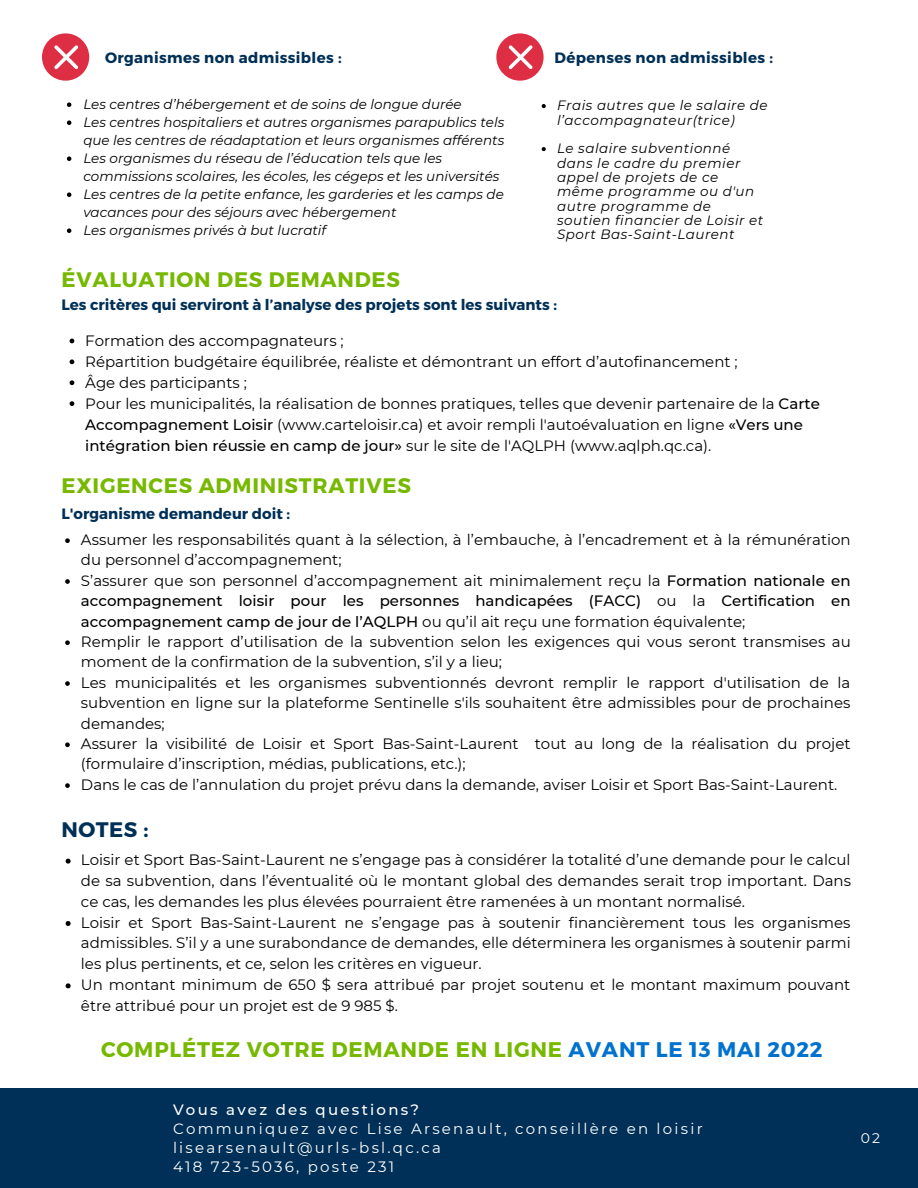
<style>
.page{position:relative;width:918px;height:1188px;background:#fff}
.page>*{position:absolute;margin:0;border:0;box-sizing:border-box;transform-origin:0 0}
.t1{font:700 21.15px "Montserrat";letter-spacing:.035em;color:#77b800}
.t2{font:700 21px "Montserrat";letter-spacing:.035em;color:#77b800}
.t3{font:700 21px "Montserrat";letter-spacing:.025em;color:#003057}
.t4{font:15px/20.4px "Montserrat";color:#000}
.t5{font:15px/19px "Montserrat";letter-spacing:.15em;color:#fff}
.t6{font:700 15px "Montserrat";color:#003057}
.t7{font:700 15px "Montserrat";letter-spacing:.025em;color:#003057}
.t8{font:500 15px "Montserrat";letter-spacing:.15em;color:#fff}
.t9{font:13.95px "Montserrat";color:#fff}
.t10{font:italic 13.5px/18px "Montserrat";color:#000}
.t11{font:italic 13.5px/14.4px "Montserrat";letter-spacing:.035em;color:#000}
.s1{font-weight:500}
.s2{color:#0072ce}
</style>
<div class="page">
<div style="left:0;top:1089px;width:918px;height:99px;background:#003057"></div>
<svg style="left:65px;top:538px;width:5px;height:5px"></svg>
<svg style="left:65px;top:579px;width:5px;height:5px"></svg>
<svg style="left:65px;top:640px;width:5px;height:5px"></svg>
<svg style="left:65px;top:681px;width:5px;height:5px"></svg>
<svg style="left:65px;top:742px;width:5px;height:5px"></svg>
<svg style="left:65px;top:783px;width:5px;height:5px"></svg>
<div style="left:42px;top:33px;width:47px;height:48px;background:#dd2e44;border-radius:50%"></div>
<svg style="left:54px;top:45px;width:24px;height:24px"></svg>
<div style="left:496px;top:33px;width:48px;height:48px;background:#dd2e44;border-radius:50%"></div>
<svg style="left:509px;top:45px;width:24px;height:24px"></svg>
<svg style="left:66px;top:859px;width:5px;height:5px"></svg>
<svg style="left:66px;top:921px;width:5px;height:5px"></svg>
<svg style="left:66px;top:983px;width:5px;height:5px"></svg>
<svg style="left:70px;top:339px;width:4px;height:4px"></svg>
<svg style="left:70px;top:359px;width:4px;height:5px"></svg>
<svg style="left:70px;top:380px;width:4px;height:5px"></svg>
<svg style="left:70px;top:401px;width:4px;height:5px"></svg>
<svg style="left:67px;top:102px;width:4px;height:5px"></svg>
<svg style="left:67px;top:120px;width:4px;height:5px"></svg>
<svg style="left:67px;top:156px;width:4px;height:5px"></svg>
<svg style="left:67px;top:192px;width:4px;height:5px"></svg>
<svg style="left:67px;top:228px;width:4px;height:5px"></svg>
<svg style="left:542px;top:104px;width:4px;height:4px"></svg>
<svg style="left:542px;top:147px;width:4px;height:4px"></svg>
<p class="t7" style="left:105px;top:48px;width:238px">Organismes non admissibles :</p>
<p class="t10" style="left:83px;top:95px;width:422px">Les centres d’hébergement et de soins de longue durée<br>Les centres hospitaliers et autres organismes parapublics tels que les centres de réadaptation et leurs organismes afférents Les organismes du réseau de l’éducation tels que les commissions scolaires, les écoles, les cégeps et les universités Les centres de la petite enfance, les garderies et les camps de vacances pour des séjours avec hébergement<br>Les organismes privés à but lucratif</p>
<h2 class="t2" style="left:61px;top:266px;width:340px">ÉVALUATION DES DEMANDES</h2>
<p class="t7" style="left:555px;top:48px;width:220px">Dépenses non admissibles :</p>
<p class="t11" style="left:557px;top:98px;width:212px">Frais autres que le salaire de l’accompagnateur(trice)</p>
<p class="t11" style="left:557px;top:141px;width:208px">Le salaire subventionné dans le cadre du premier appel de projets de ce même programme ou d'un autre programme de soutien financier de Loisir et<br>Sport Bas-Saint-Laurent</p>
<p class="t6" style="left:61px;top:295px;width:497px">Les critères qui serviront à l’analyse des projets sont les suivants :</p>
<p class="t4" style="left:85px;top:330px;width:736px;line-height:20.9px">Formation des accompagnateurs ;<br>Répartition budgétaire équilibrée, réaliste et démontrant un effort d’autofinancement ;<br>Âge des participants ;<br>Pour les municipalités, la réalisation de bonnes pratiques, telles que devenir partenaire de la <span class="s1">Carte Accompagnement Loisir</span> (www.carteloisir.ca) et avoir rempli l'autoévaluation en ligne <span class="s1">«Vers une intégration bien réussie en camp de jour»</span> sur le site de l'AQLPH (www.aqlph.qc.ca).</p>
<h2 class="t2" style="left:61px;top:472px;width:351px">EXIGENCES ADMINISTRATIVES</h2>
<p class="t6" style="left:61px;top:504px;width:230px">L'organisme demandeur doit :</p>
<p class="t4" style="left:81px;top:529px;width:771px">Assumer les responsabilités quant à la sélection, à l’embauche, à l’encadrement et à la rémunération du personnel d’accompagnement;<br>S’assurer que son personnel d’accompagnement ait minimalement reçu la <span class="s1">Formation nationale en accompagnement loisir pour les personnes handicapées (FACC)</span> ou la <span class="s1">Certification en accompagnement camp de jour de l’AQLPH</span> ou qu’il ait reçu une formation équivalente;<br>Remplir le rapport d’utilisation de la subvention selon les exigences qui vous seront transmises au moment de la confirmation de la subvention, s’il y a lieu;<br>Les municipalités et les organismes subventionnés devront remplir le rapport d'utilisation de la subvention en ligne sur la plateforme Sentinelle s'ils souhaitent être admissibles pour de prochaines demandes;<br>Assurer la visibilité de Loisir et Sport Bas-Saint-Laurent tout au long de la réalisation du projet (formulaire d’inscription, médias, publications, etc.);<br>Dans le cas de l’annulation du projet prévu dans la demande, aviser Loisir et Sport Bas-Saint-Laurent.</p>
<h2 class="t3" style="left:62px;top:816px;width:88px">NOTES :</h2>
<p class="t4" style="left:81px;top:849px;width:772px;line-height:20.9px">Loisir et Sport Bas-Saint-Laurent ne s’engage pas à considérer la totalité d’une demande pour le calcul de sa subvention, dans l’éventualité où le montant global des demandes serait trop important. Dans ce cas, les demandes les plus élevées pourraient être ramenées à un montant normalisé.<br>Loisir et Sport Bas-Saint-Laurent ne s’engage pas à soutenir financièrement tous les organismes admissibles. S’il y a une surabondance de demandes, elle déterminera les organismes à soutenir parmi les plus pertinents, et ce, selon les critères en vigueur.<br>Un montant minimum de 650 $ sera attribué par projet soutenu et le montant maximum pouvant être attribué pour un projet est de 9 985 $.</p>
<h1 class="t1" style="left:101px;top:1036px;width:723px">COMPLÉTEZ VOTRE DEMANDE EN LIGNE <span class="s2">AVANT LE 13 MAI 2022</span></h1>
<p class="t8" style="left:173px;top:1101px;width:248px">Vous avez des questions?</p>
<p class="t5" style="left:173px;top:1119px;width:531px">Communiquez avec Lise Arsenault, conseillère en loisir lisearsenault@urls-bsl.qc.ca<br>418 723-5036, poste 231</p>
<p class="t9" style="left:861px;top:1129px;width:21px">02</p>
</div>
